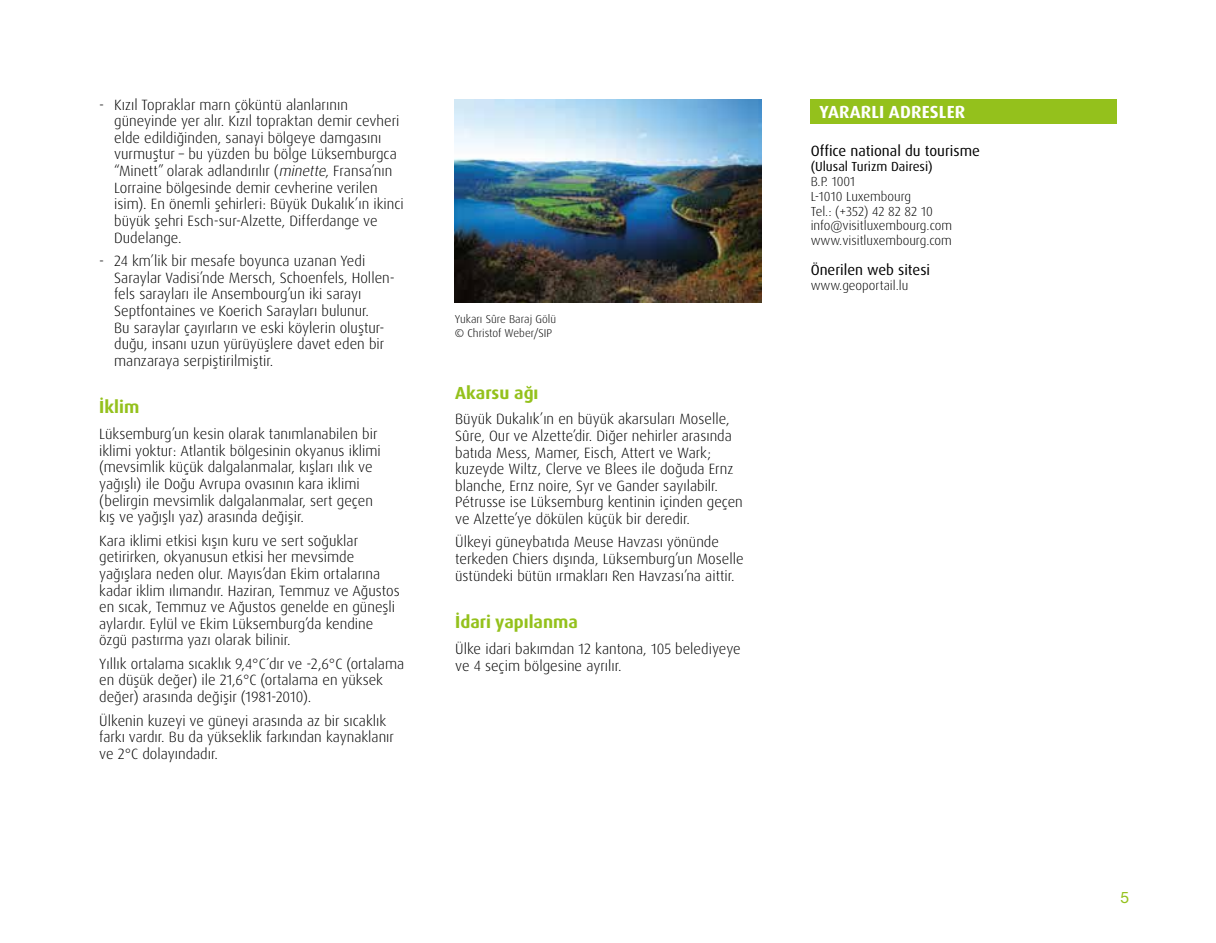
<style>
.page{position:relative;width:1216px;height:943px;background:#fff}
.page>*{position:absolute;margin:0;border:0;box-sizing:border-box;transform-origin:0 0}
.Titre_bold_Couleur{font:700 17.5px "Dax Pro";color:#94c11c}
.t1{font:700 17.5px "Dax Pro";letter-spacing:.01em;color:#fff}
.t2{font:15.75px "Helvetica Neue";color:#94c11c}
.txt_courant{font:300 14.88px/16.6px "Dax Pro";color:#000}
.Adresse_titre{font:14.88px "Dax Pro";color:#000}
.Adresse_txt{font:300 13.12px "Dax Pro";color:#000}
.Adresse_txt-2{font:13.12px "Dax Pro";color:#000}
.txt_courant-2{font:300 11.38px "Dax Pro";color:#000}
.s1{font-style:italic}
</style>
<div class="page">
<img style="left:455px;top:99px;width:306px;height:204px">
<div style="left:810px;top:99px;width:306px;height:25px;background:#94c11c"></div>
<p class="txt_courant" style="left:114px;top:96px;width:291px;text-indent:-15px">- Kızıl Topraklar marn çöküntü alanlarının güneyinde yer alır. Kızıl topraktan demir cevheri elde edildiğinden, sanayi bölgeye damgasını vurmuştur – bu yüzden bu bölge Lüksemburgca “Minett” olarak adlandırılır (<span class="s1">minette</span>, Fransa’nın Lorraine bölgesinde demir cevherine verilen isim). En önemli şehirleri: Büyük Dukalık’ın ikinci büyük şehri Esch-sur-Alzette, Differdange ve Dudelange.</p>
<p class="txt_courant" style="left:114px;top:252px;width:280px;text-indent:-15px">- 24 km’lik bir mesafe boyunca uzanan Yedi Saraylar Vadisi’nde Mersch, Schoenfels, Hollen&shy;fels sarayları ile Ansembourg’un iki sarayı Septfontaines ve Koerich Sarayları bulunur.<br>Bu saraylar çayırların ve eski köylerin oluştur&shy;duğu, insanı uzun yürüyüşlere davet eden bir manzaraya serpiştirilmiştir.</p>
<p class="Titre_bold_Couleur" style="left:99px;top:396px;width:42px">İklim</p>
<p class="txt_courant" style="left:99px;top:425px;width:283px">Lüksemburg’un kesin olarak tanımlanabilen bir iklimi yoktur: Atlantik bölgesinin okyanus iklimi (mevsimlik küçük dalgalanmalar, kışları ılık ve yağışlı) ile Doğu Avrupa ovasının kara iklimi (belirgin mevsimlik dalgalanmalar, sert geçen kış ve yağışlı yaz) arasında değişir.</p>
<p class="txt_courant" style="left:99px;top:532px;width:302px">Kara iklimi etkisi kışın kuru ve sert soğuklar getirirken, okyanusun etkisi her mevsimde yağışlara neden olur. Mayıs’dan Ekim ortalarına kadar iklim ılımandır. Haziran, Temmuz ve Ağustos en sıcak, Temmuz ve Ağustos genelde en güneşli aylardır. Eylül ve Ekim Lüksemburg’da kendine özgü pastırma yazı olarak bilinir.</p>
<p class="txt_courant" style="left:99px;top:655px;width:306px">Yıllık ortalama sıcaklık 9,4°C´dır ve -2,6°C (ortalama en düşük değer) ile 21,6°C (ortalama en yüksek değer) arasında değişir (1981-2010).</p>
<p class="txt_courant" style="left:99px;top:712px;width:296px">Ülkenin kuzeyi ve güneyi arasında az bir sıcaklık farkı vardır. Bu da yükseklik farkından kaynaklanır ve 2°C dolayındadır.</p>
<p class="txt_courant-2" style="left:455px;top:311px;width:103px">Yukarı Sûre Baraj Gölü</p>
<p class="txt_courant-2" style="left:455px;top:325px;width:99px">© Christof Weber/SIP</p>
<p class="Titre_bold_Couleur" style="left:455px;top:381px;width:85px">Akarsu ağı</p>
<p class="txt_courant" style="left:455px;top:411px;width:289px">Büyük Dukalık’ın en büyük akarsuları Moselle, Sûre, Our ve Alzette’dir. Diğer nehirler arasında batıda Mess, Mamer, Eisch, Attert ve Wark; kuzeyde Wiltz, Clerve ve Blees ile doğuda Ernz blanche, Ernz noire, Syr ve Gander sayılabilr.<br>Pétrusse ise Lüksemburg kentinin içinden geçen ve Alzette’ye dökülen küçük bir deredir.</p>
<p class="txt_courant" style="left:455px;top:534px;width:290px">Ülkeyi güneybatıda Meuse Havzası yönünde terkeden Chiers dışında, Lüksemburg’un Moselle üstündeki bütün ırmakları Ren Havzası’na aittir.</p>
<p class="Titre_bold_Couleur" style="left:455px;top:611px;width:124px">İdari yapılanma</p>
<p class="txt_courant" style="left:455px;top:640px;width:287px">Ülke idari bakımdan 12 kantona, 105 belediyeye ve 4 seçim bölgesine ayrılır.</p>
<p class="t1" style="left:819px;top:101px;width:147px">YARARLI ADRESLER</p>
<p class="Adresse_titre" style="left:810px;top:141px;width:171px">Office national du tourisme</p>
<p class="Adresse_txt-2" style="left:810px;top:158px;width:124px">(Ulusal Turizm Dairesi)</p>
<p class="Adresse_txt" style="left:810px;top:173px;width:46px">B.P. 1001</p>
<p class="Adresse_txt" style="left:810px;top:188px;width:102px">L-1010 Luxembourg</p>
<p class="Adresse_txt" style="left:810px;top:202px;width:124px">Tel.: (+352) 42 82 82 10</p>
<p class="Adresse_txt" style="left:810px;top:217px;width:143px">info@visitluxembourg.com</p>
<p class="Adresse_txt" style="left:810px;top:232px;width:143px">www.visitluxembourg.com</p>
<p class="Adresse_titre" style="left:810px;top:260px;width:121px">Önerilen web sitesi</p>
<p class="Adresse_txt" style="left:810px;top:277px;width:99px">www.geoportail.lu</p>
<p class="t2" style="left:1120px;top:888px;width:10px">5</p>
</div>
